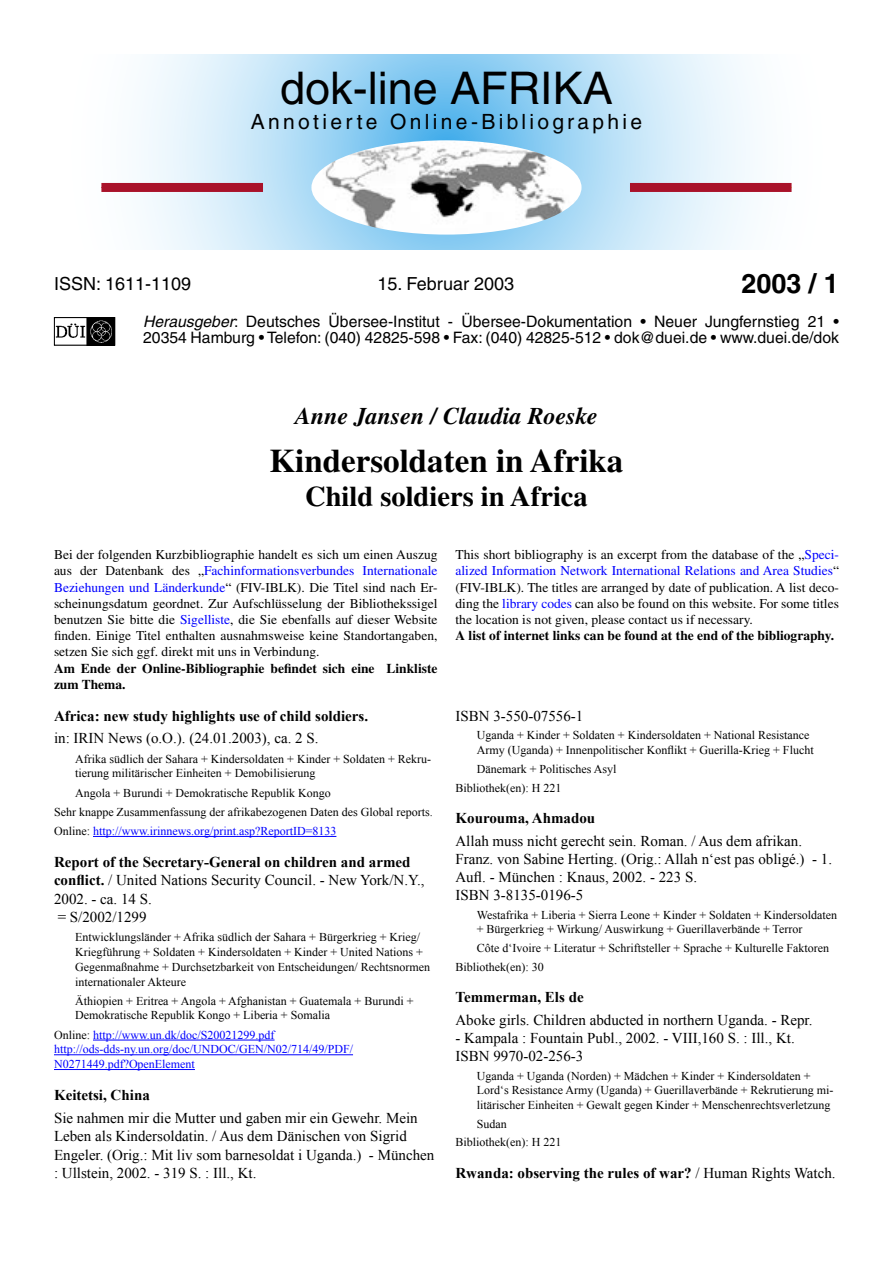
<style>
.page{position:relative;width:893px;height:1263px;background:#fff}
.page>*{position:absolute;margin:0;border:0;box-sizing:border-box;transform-origin:0 0}
.t1{font:45px "Helvetica";color:#000}
.t2{font:700 33px "Times";color:#000}
.t3{font:700 28.5px "Times";color:#000}
.t4{font:700 27px "Helvetica";color:#000}
.t5{font:italic 700 24px "Times";color:#000}
.t6{font:21px "Helvetica";letter-spacing:.16em;color:#000}
.t7{font:18px "Helvetica";color:#000}
.t8{font:15.75px/16.5px "Helvetica";color:#000}
.t9{font:15px/18.3px "Times New Roman";color:#000}
.t10{font:700 15px "Times New Roman";color:#000}
.t11{font:13.5px/16.2px "Times";color:#000;text-align:justify}
.t12{font:700 13.5px/16.2px "Times";color:#000}
.t13{font:12px/14.7px "Times New Roman";color:#000}
.t14{font:12px/14.7px "Times New Roman";color:#00f}
.s1{font-style:italic}
.s2{color:#00f}
.s3{font-weight:700}
.s4{color:#000}
.s5{font-weight:400}
</style>
<div class="page">
<svg style="left:102px;top:54px;width:689px;height:196px"></svg>
<img style="left:311px;top:140px;width:270px;height:95px;border-radius:50%">
<div style="left:101px;top:183px;width:162px;height:9px;background:#a9122a"></div>
<div style="left:630px;top:183px;width:162px;height:9px;background:#a9122a"></div>
<img style="left:56px;top:319px;width:57px;height:24px">
<div style="left:54px;top:317px;width:61px;height:28px;border:1px solid #000"></div>
<hr style="left:93px;top:836px;width:243px;height:1px;background:#00f">
<hr style="left:93px;top:1040px;width:182px;height:1px;background:#00f">
<hr style="left:54px;top:1054px;width:299px;height:1px;background:#00f">
<hr style="left:54px;top:1069px;width:141px;height:1px;background:#00f">
<h1 class="t1" style="left:280px;top:62px;width:334px">dok-line AFRIKA</h1>
<h3 class="t6" style="left:251px;top:109px;width:393px">Annotierte Online-Bibliographie</h3>
<h3 class="t7" style="left:54px;top:273px;width:139px">ISSN: 1611-1109</h3>
<h3 class="t7" style="left:377px;top:273px;width:138px">15. Februar 2003</h3>
<h3 class="t4" style="left:741px;top:267px;width:99px">2003 / 1</h3>
<h3 class="t8" style="left:143px;top:313px;width:697px"><span class="s1">Herausgeber</span>: Deutsches Übersee-Institut - Übersee-Dokumentation • Neuer Jungfernstieg 21 •<br>20354 Hamburg • Telefon: (040) 42825-598 • Fax: (040) 42825-512 • dok@duei.de • www.duei.de/dok</h3>
<h3 class="t5" style="left:295px;top:402px;width:304px">Anne Jansen / Claudia Roeske</h3>
<h2 class="t2" style="left:270px;top:441px;width:355px">Kindersoldaten in Afrika</h2>
<h3 class="t3" style="left:305px;top:480px;width:284px">Child soldiers in Africa</h3>
<p class="t11" style="left:54px;top:546px;width:385px">Bei der folgenden Kurzbibliographie handelt es sich um einen Auszug aus der Datenbank des „<span class="s2">Fachinformationsverbundes Internationale Beziehungen und Länderkunde</span>“ (FIV-IBLK). Die Titel sind nach Er&shy;scheinungsdatum geordnet. Zur Aufschlüsselung der Bibliothekssigel benutzen Sie bitte die <span class="s2">Sigelliste</span>, die Sie ebenfalls auf dieser Website finden. Einige Titel enthalten ausnahmsweise keine Standortangaben, setzen Sie sich ggf. direkt mit uns in Verbindung.</p>
<p class="t12" style="left:54px;top:660px;width:385px">Am Ende der Online-Bibliographie befindet sich eine Linkliste zum Thema.</p>
<p class="t10" style="left:54px;top:705px;width:316px">Africa: new study highlights use of child soldiers.</p>
<p class="t9" style="left:54px;top:729px;width:266px">in: IRIN News (o.O.). (24.01.2003), ca. 2 S.</p>
<p class="t13" style="left:75px;top:751px;width:357px">Afrika südlich der Sahara + Kindersoldaten + Kinder + Soldaten + Rekru&shy;tierung militärischer Einheiten + Demobilisierung</p>
<p class="t13" style="left:54px;top:783px;width:380px;line-height:19.2px;text-indent:21px">Angola + Burundi + Demokratische Republik Kongo<br>Sehr knappe Zusammenfassung der afrikabezogenen Daten des Global reports.<br>Online: <span class="s2">http://www.irinnews.org/print.asp?ReportID=8133</span></p>
<p class="t9" style="left:54px;top:852px;width:372px"><span class="s3">Report of the Secretary-General on children and armed conflict.</span> / United Nations Security Council. - New York/N.Y., 2002. - ca. 14 S.<br>= S/2002/1299</p>
<p class="t13" style="left:75px;top:930px;width:357px">Entwicklungsländer + Afrika südlich der Sahara + Bürgerkrieg + Krieg/ Kriegführung + Soldaten + Kindersoldaten + Kinder + United Nations + Gegenmaßnahme + Durchsetzbarkeit von Entscheidungen/ Rechtsnormen internationaler Akteure</p>
<p class="t13" style="left:75px;top:993px;width:340px">Äthiopien + Eritrea + Angola + Afghanistan + Guatemala + Burundi +<br>Demokratische Republik Kongo + Liberia + Somalia</p>
<p class="t14" style="left:54px;top:1027px;width:301px"><span class="s4">Online:</span> http://www.un.dk/doc/S20021299.pdf http://ods-dds-ny.un.org/doc/UNDOC/GEN/N02/714/49/PDF/<br>N0271449.pdf?OpenElement</p>
<p class="t10" style="left:54px;top:1085px;width:97px">Keitetsi, China</p>
<p class="t9" style="left:54px;top:1108px;width:382px">Sie nahmen mir die Mutter und gaben mir ein Gewehr. Mein Leben als Kindersoldatin. / Aus dem Dänischen von Sigrid Engeler. (Orig.: Mit liv som barnesoldat i Uganda.) - München : Ullstein, 2002. - 319 S. : Ill., Kt.</p>
<p class="t11" style="left:455px;top:546px;width:385px">This short bibliography is an excerpt from the database of the „<span class="s2">Speci&shy;alized Information Network International Relations and Area Studies</span>“ (FIV-IBLK). The titles are arranged by date of publication. A list deco&shy;ding the <span class="s2">library codes</span> can also be found on this website. For some titles the location is not given, please contact us if necessary.</p>
<p class="t12" style="left:455px;top:627px;width:380px">A list of internet links can be found at the end of the bibliography.</p>
<p class="t9" style="left:455px;top:706px;width:129px">ISBN 3-550-07556-1</p>
<p class="t13" style="left:477px;top:728px;width:338px">Uganda + Kinder + Soldaten + Kindersoldaten + National Resistance<br>Army (Uganda) + Innenpolitischer Konflikt + Guerilla-Krieg + Flucht</p>
<p class="t13" style="left:455px;top:759px;width:162px;line-height:18.9px;text-indent:21px">Dänemark + Politisches Asyl<br>Bibliothek(en): H 221</p>
<p class="t10" style="left:455px;top:808px;width:141px">Kourouma, Ahmadou</p>
<p class="t9" style="left:455px;top:831px;width:378px">Allah muss nicht gerecht sein. Roman. / Aus dem afrikan.<br>Franz. von Sabine Herting. (Orig.: Allah n‘est pas obligé.) - 1.<br>Aufl. - München : Knaus, 2002. - 223 S.<br>ISBN 3-8135-0196-5</p>
<p class="t13" style="left:477px;top:907px;width:362px">Westafrika + Liberia + Sierra Leone + Kinder + Soldaten + Kindersoldaten + Bürgerkrieg + Wirkung/ Auswirkung + Guerillaverbände + Terror</p>
<p class="t13" style="left:455px;top:938px;width:375px;line-height:18.9px;text-indent:21px">Côte d‘Ivoire + Literatur + Schriftsteller + Sprache + Kulturelle Faktoren<br>Bibliothek(en): 30</p>
<p class="t10" style="left:455px;top:987px;width:130px">Temmerman, Els de</p>
<p class="t9" style="left:455px;top:1010px;width:359px">Aboke girls. Children abducted in northern Uganda. - Repr.</p>
<p class="t9" style="left:455px;top:1029px;width:341px">- Kampala : Fountain Publ., 2002. - VIII,160 S. : Ill., Kt.<br>ISBN 9970-02-256-3</p>
<p class="t13" style="left:477px;top:1068px;width:358px">Uganda + Uganda (Norden) + Mädchen + Kinder + Kindersoldaten +<br>Lord‘s Resistance Army (Uganda) + Guerillaverbände + Rekrutierung mi&shy;litärischer Einheiten + Gewalt gegen Kinder + Menschenrechtsverletzung</p>
<p class="t13" style="left:455px;top:1114px;width:107px;line-height:18.9px;text-indent:21px">Sudan<br>Bibliothek(en): H 221</p>
<p class="t10" style="left:455px;top:1162px;width:382px">Rwanda: observing the rules of war? <span class="s5">/ Human Rights Watch.</span></p>
</div>
